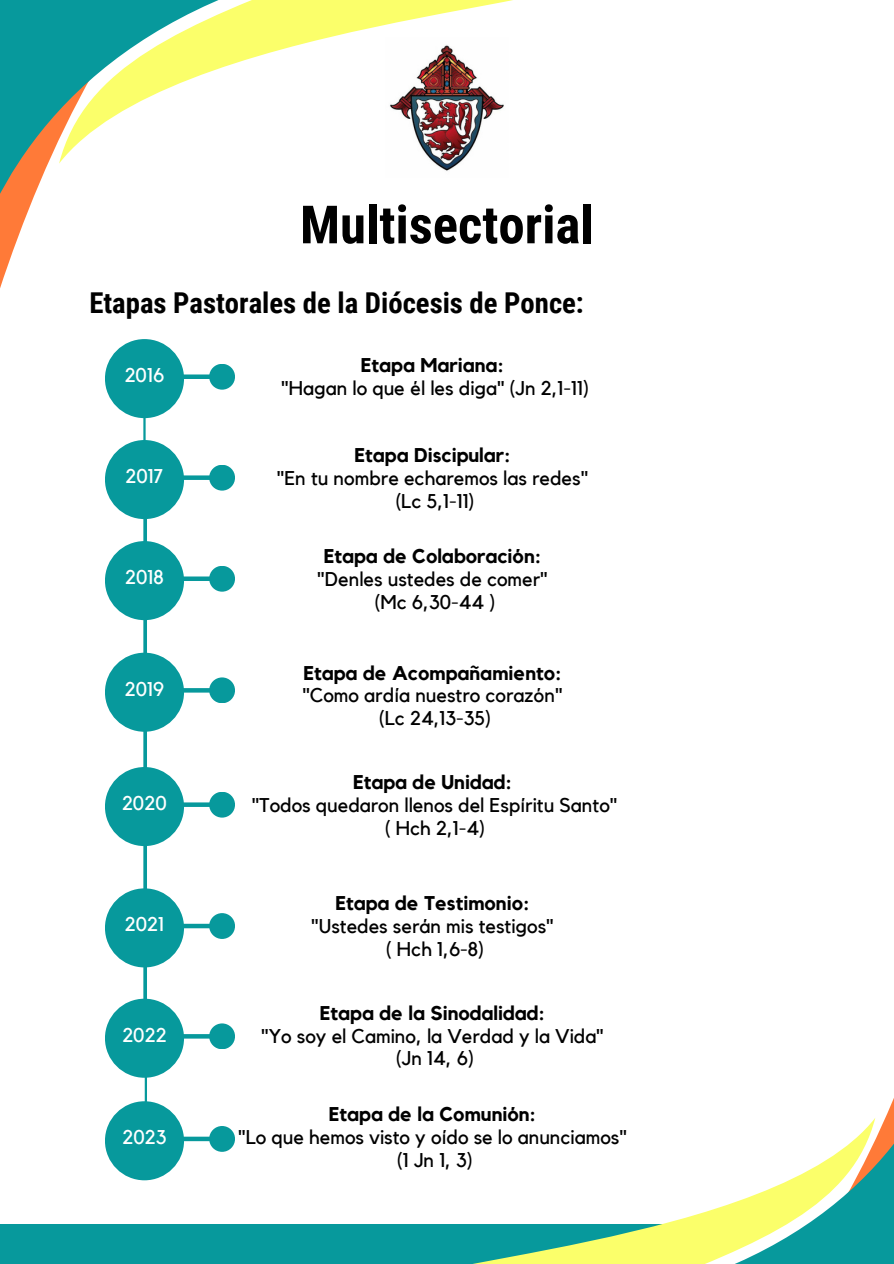
<style>
.page{position:relative;width:894px;height:1264px;background:#fff}
.page>*{position:absolute;margin:0;border:0;box-sizing:border-box;transform-origin:0 0}
.t1{font:700 52.65px "Roboto Condensed";color:#000}
.t2{font:700 28.65px "Roboto Condensed";color:#000}
.t3{font:19.8px "Kollektif";color:#000}
.t4{font:700 19.8px "Kollektif";color:#000}
.t5{font:19.8px "Kollektif";color:#fff}
</style>
<div class="page">
<hr style="left:143px;top:341px;width:3px;height:673px;background:#07999c">
<hr style="left:145px;top:500px;width:2px;height:673px;background:#07999c">
<div style="left:105px;top:339px;width:79px;height:79px;background:#07999c;border-radius:50%"></div>
<div style="left:149px;top:374px;width:74px;height:5px;background:#07999c"></div>
<div style="left:209px;top:364px;width:26px;height:25px;background:#07999c;border-radius:50%"></div>
<div style="left:105px;top:440px;width:79px;height:79px;background:#07999c;border-radius:50%"></div>
<div style="left:149px;top:475px;width:74px;height:5px;background:#07999c"></div>
<div style="left:209px;top:465px;width:26px;height:25px;background:#07999c;border-radius:50%"></div>
<div style="left:105px;top:541px;width:79px;height:79px;background:#07999c;border-radius:50%"></div>
<div style="left:149px;top:576px;width:74px;height:5px;background:#07999c"></div>
<div style="left:209px;top:566px;width:26px;height:25px;background:#07999c;border-radius:50%"></div>
<div style="left:105px;top:652px;width:79px;height:79px;background:#07999c;border-radius:50%"></div>
<hr style="left:149px;top:688px;width:74px;height:4px;background:#07999c">
<div style="left:209px;top:677px;width:26px;height:26px;background:#07999c;border-radius:50%"></div>
<div style="left:105px;top:767px;width:79px;height:79px;background:#07999c;border-radius:50%"></div>
<div style="left:149px;top:802px;width:74px;height:5px;background:#07999c"></div>
<div style="left:209px;top:791px;width:26px;height:26px;background:#07999c;border-radius:50%"></div>
<div style="left:105px;top:888px;width:79px;height:79px;background:#07999c;border-radius:50%"></div>
<div style="left:149px;top:923px;width:74px;height:5px;background:#07999c"></div>
<div style="left:209px;top:913px;width:26px;height:26px;background:#07999c;border-radius:50%"></div>
<div style="left:105px;top:998px;width:79px;height:79px;background:#07999c;border-radius:50%"></div>
<hr style="left:149px;top:1034px;width:74px;height:4px;background:#07999c">
<div style="left:209px;top:1023px;width:26px;height:26px;background:#07999c;border-radius:50%"></div>
<div style="left:105px;top:1101px;width:79px;height:79px;background:#07999c;border-radius:50%"></div>
<div style="left:149px;top:1136px;width:74px;height:5px;background:#07999c"></div>
<div style="left:209px;top:1125px;width:26px;height:26px;background:#07999c;border-radius:50%"></div>
<svg style="left:0;top:0;width:59px;height:261px;fill:#07999c"></svg>
<svg style="left:59px;top:0;width:454px;height:164px"></svg>
<div style="left:0;top:1224px;width:666px;height:39px;background:#07999c"></div>
<svg style="left:875px;top:1100px;width:18px;height:163px;background:#5b9f92"></svg>
<svg style="left:478px;top:1118px;width:397px;height:145px"></svg>
<img style="left:385px;top:37px;width:123px;height:134px">
<p class="t1" style="left:300px;top:194px;width:295px">Multisectorial</p>
<p class="t2" style="left:89px;top:286px;width:496px">Etapas Pastorales de la Diócesis de Ponce:</p>
<p class="t5" style="left:125px;top:366px;width:41px">2016</p>
<p class="t5" style="left:125px;top:467px;width:39px">2017</p>
<h2 class="t5" style="left:125px;top:568px;width:40px">2018</h2>
<h1 class="t5" style="left:125px;top:679px;width:41px">2019</h1>
<p class="t5" style="left:122px;top:794px;width:46px">2020</p>
<p class="t5" style="left:125px;top:915px;width:41px">2021</p>
<p class="t5" style="left:122px;top:1025px;width:46px">2022</p>
<p class="t5" style="left:122px;top:1128px;width:46px">2023</p>
<p class="t4" style="left:361px;top:356px;width:144px">Etapa Mariana:</p>
<p class="t3" style="left:281px;top:379px;width:309px">"Hagan lo que él les diga" (Jn 2,1-11)</p>
<p class="t4" style="left:354px;top:446px;width:157px">Etapa Discipular:</p>
<p class="t3" style="left:277px;top:469px;width:313px">"En tu nombre echaremos las redes"</p>
<p class="t3" style="left:395px;top:491px;width:80px">(Lc 5,1-11)</p>
<p class="t4" style="left:323px;top:547px;width:219px">Etapa de Colaboración:</p>
<p class="t3" style="left:317px;top:570px;width:232px">"Denles ustedes de comer"</p>
<p class="t3" style="left:374px;top:592px;width:122px">(Mc 6,30-44 )</p>
<p class="t4" style="left:303px;top:663px;width:259px">Etapa de Acompañamiento:</p>
<p class="t3" style="left:302px;top:686px;width:262px">"Como ardía nuestro corazón"</p>
<p class="t3" style="left:379px;top:709px;width:114px">(Lc 24,13-35)</p>
<p class="t4" style="left:353px;top:773px;width:160px">Etapa de Unidad:</p>
<p class="t3" style="left:252px;top:795px;width:367px">"Todos quedaron llenos del Espíritu Santo"</p>
<p class="t3" style="left:385px;top:818px;width:102px">( Hch 2,1-4)</p>
<p class="t4" style="left:335px;top:894px;width:195px">Etapa de Testimonio:</p>
<p class="t3" style="left:311px;top:917px;width:244px">"Ustedes serán mis testigos"</p>
<p class="t3" style="left:386px;top:939px;width:99px">( Hch 1,6-8)</p>
<p class="t4" style="left:320px;top:1003px;width:226px">Etapa de la Sinodalidad:</p>
<p class="t3" style="left:261px;top:1026px;width:344px">"Yo soy el Camino, la Verdad y la Vida"</p>
<p class="t3" style="left:396px;top:1049px;width:79px">(Jn 14, 6)</p>
<p class="t4" style="left:329px;top:1104px;width:208px">Etapa de la Comunión:</p>
<p class="t3" style="left:238px;top:1127px;width:390px">"Lo que hemos visto y oído se lo anunciamos"</p>
<p class="t3" style="left:397px;top:1150px;width:77px">(1 Jn 1, 3)</p>
</div>
